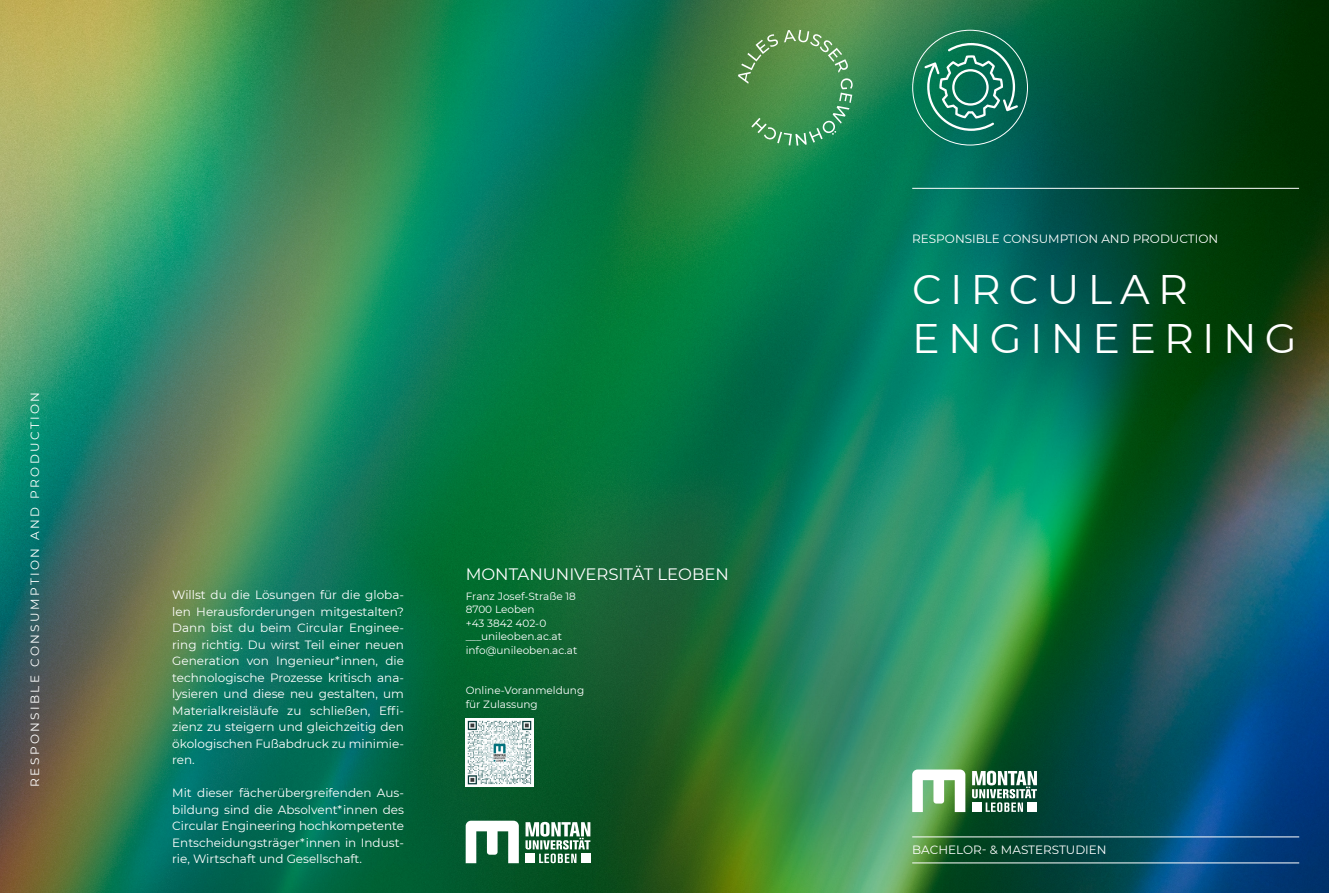
<style>
.page{position:relative;width:1329px;height:893px;background:#fff}
.page>*{position:absolute;margin:0;border:0;box-sizing:border-box;transform-origin:0 0}
.t1{font:41.25px/49.5px "Montserrat";letter-spacing:.2em;color:#fff}
.t2{font:16.5px "Montserrat";color:#fff}
.t3{font:12px/16.5px "Montserrat";color:#fff;text-align:justify}
.t4{font:12px "Montserrat";letter-spacing:.2em;color:#fff}
.t5{font:10.5px/13.5px "Montserrat";color:#fff}
</style>
<div class="page">
<img style="left:0;top:0;width:1329px;height:893px">
<hr style="left:912px;top:863px;width:387px;height:1px;background:#fff">
<hr style="left:912px;top:837px;width:387px;height:1px;background:#fff">
<hr style="left:912px;top:188px;width:387px;height:1px;background:#fff">
<svg style="left:912px;top:769px;width:53px;height:43px"></svg>
<svg style="left:972px;top:771px;width:65px;height:41px"></svg>
<div style="left:972px;top:802px;width:9px;height:10px;background:#fff"></div>
<div style="left:1027px;top:802px;width:10px;height:10px;background:#fff"></div>
<svg style="left:738px;top:30px;width:115px;height:116px;background:#539757"></svg>
<img style="left:466px;top:719px;width:68px;height:68px">
<svg style="left:466px;top:821px;width:53px;height:42px"></svg>
<svg style="left:525px;top:822px;width:65px;height:41px"></svg>
<div style="left:525px;top:854px;width:10px;height:9px;background:#fff"></div>
<div style="left:581px;top:854px;width:9px;height:9px;background:#fff"></div>
<svg style="left:924px;top:43px;width:94px;height:88px;background:#2f8870"></svg>
<p class="t4" style="left:27px;top:787px;width:396px;rotate:-90deg">RESPONSIBLE CONSUMPTION AND PRODUCTION</p>
<p class="t3" style="left:172px;top:586px;width:233px">Willst du die Lösungen für die globa&shy;len Herausforderungen mitgestalten?<br>Dann bist du beim Circular Enginee&shy;ring richtig. Du wirst Teil einer neuen Generation von Ingenieur*innen, die technologische Prozesse kritisch ana&shy;lysieren und diese neu gestalten, um Materialkreisläufe zu schließen, Effi&shy;zienz zu steigern und gleichzeitig den ökologischen Fußabdruck zu minimie&shy;ren.</p>
<p class="t3" style="left:172px;top:784px;width:233px">Mit dieser fächerübergreifenden Aus&shy;bildung sind die Absolvent*innen des Circular Engineering hochkompetente Entscheidungsträger*innen in Indust&shy;rie, Wirtschaft und Gesellschaft.</p>
<h2 class="t2" style="left:466px;top:562px;width:265px">MONTANUNIVERSITÄT LEOBEN</h2>
<p class="t5" style="left:466px;top:589px;width:113px">Franz Josef-Straße 18<br>8700 Leoben<br>+43 3842 402-0 ___unileoben.ac.at info@unileoben.ac.at</p>
<p class="t5" style="left:466px;top:683px;width:120px">Online-Voranmeldung für Zulassung</p>
<p class="t3" style="left:912px;top:230px;width:308px">RESPONSIBLE CONSUMPTION AND PRODUCTION</p>
<h1 class="t1" style="left:912px;top:263px;width:386px">CIRCULAR<br>ENGINEERING</h1>
<p class="t3" style="left:912px;top:841px;width:196px">BACHELOR- &amp; MASTERSTUDIEN</p>
</div>
